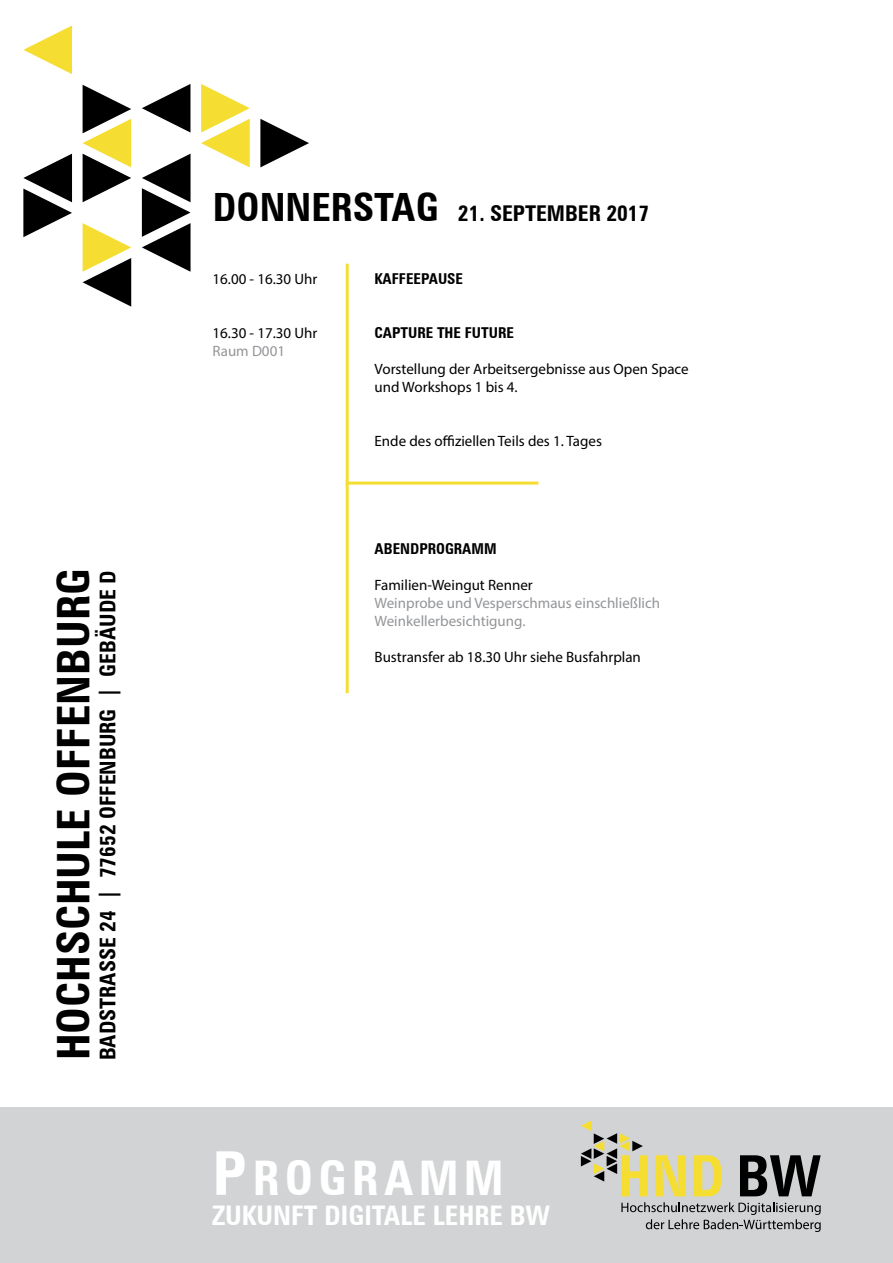
<style>
.page{position:relative;width:893px;height:1263px;background:#fff}
.page>*{position:absolute;margin:0;border:0;box-sizing:border-box;transform-origin:0 0}
.t1{font:700 condensed 47.85px "Zurich BT";letter-spacing:.11em;color:#fff}
.t2{font:700 condensed 45px "Zurich BT";color:#000}
.t3{font:700 condensed 27px "Zurich BT";color:#fff}
.t4{font:700 condensed 21.75px "Zurich BT";color:#000}
.t5{font:15px/18px "Myriad Pro";color:#000}
.t6{font:15px/18px "Myriad Pro";color:#939598}
.t7{font:700 condensed 15px "Zurich BT";color:#000}
.s1{font-size:39px}
.s2{font-size:60.3px}
</style>
<div class="page">
<div style="left:0;top:1108px;width:893px;height:155px;background:#d1d3d4"></div>
<svg style="left:621px;top:1202px;width:200px;height:30px"></svg>
<svg style="left:581px;top:1120px;width:67px;height:76px"></svg>
<svg style="left:655px;top:1155px;width:31px;height:41px"></svg>
<svg style="left:694px;top:1155px;width:27px;height:41px"></svg>
<svg style="left:740px;top:1155px;width:81px;height:41px"></svg>
<svg style="left:142px;top:84px;width:48px;height:49px"></svg>
<svg style="left:260px;top:119px;width:49px;height:48px"></svg>
<svg style="left:201px;top:84px;width:49px;height:83px"></svg>
<svg style="left:23px;top:26px;width:49px;height:48px"></svg>
<svg style="left:23px;top:154px;width:49px;height:83px"></svg>
<svg style="left:83px;top:85px;width:48px;height:117px"></svg>
<svg style="left:142px;top:154px;width:49px;height:118px"></svg>
<svg style="left:83px;top:223px;width:48px;height:84px"></svg>
<hr style="left:346px;top:264px;width:3px;height:429px;background:#f6dd31">
<hr style="left:346px;top:482px;width:192px;height:3px;background:#f6dd31">
<h2 class="t2" style="left:46px;top:1060px;width:493px;rotate:-90deg">HOCHSCHULE OFFENBURG</h2>
<h3 class="t4" style="left:95px;top:1060px;width:492px;rotate:-90deg">BADSTRASSE 24 | 77652 OFFENBURG | GEBÄUDE D</h3>
<h3 class="t4" style="left:213px;top:200px;width:438px"><span class="s1">DONNERSTAG</span> 21. SEPTEMBER 2017</h3>
<p class="t5" style="left:213px;top:269px;width:106px">16.00 - 16.30 Uhr</p>
<p class="t7" style="left:375px;top:269px;width:90px">KAFFEEPAUSE</p>
<p class="t5" style="left:213px;top:323px;width:106px">16.30 - 17.30 Uhr</p>
<p class="t7" style="left:375px;top:323px;width:141px">CAPTURE THE FUTURE</p>
<p class="t6" style="left:213px;top:341px;width:74px">Raum D001</p>
<p class="t5" style="left:375px;top:359px;width:316px">Vorstellung der Arbeitsergebnisse aus Open Space und Workshops 1 bis 4.</p>
<p class="t5" style="left:375px;top:431px;width:229px">Ende des offiziellen Teils des 1. Tages</p>
<p class="t7" style="left:375px;top:539px;width:123px">ABENDPROGRAMM</p>
<p class="t5" style="left:375px;top:575px;width:160px">Familien-Weingut Renner</p>
<p class="t6" style="left:375px;top:593px;width:287px">Weinprobe und Vesperschmaus einschließlich<br>Weinkellerbesichtigung.</p>
<p class="t5" style="left:375px;top:647px;width:268px">Bustransfer ab 18.30 Uhr siehe Busfahrplan</p>
<h1 class="t1" style="left:213px;top:1149px;width:293px"><span class="s2">P</span>ROGRAMM</h1>
<h3 class="t3" style="left:213px;top:1199px;width:339px">ZUKUNFT DIGITALE LEHRE BW</h3>
</div>
